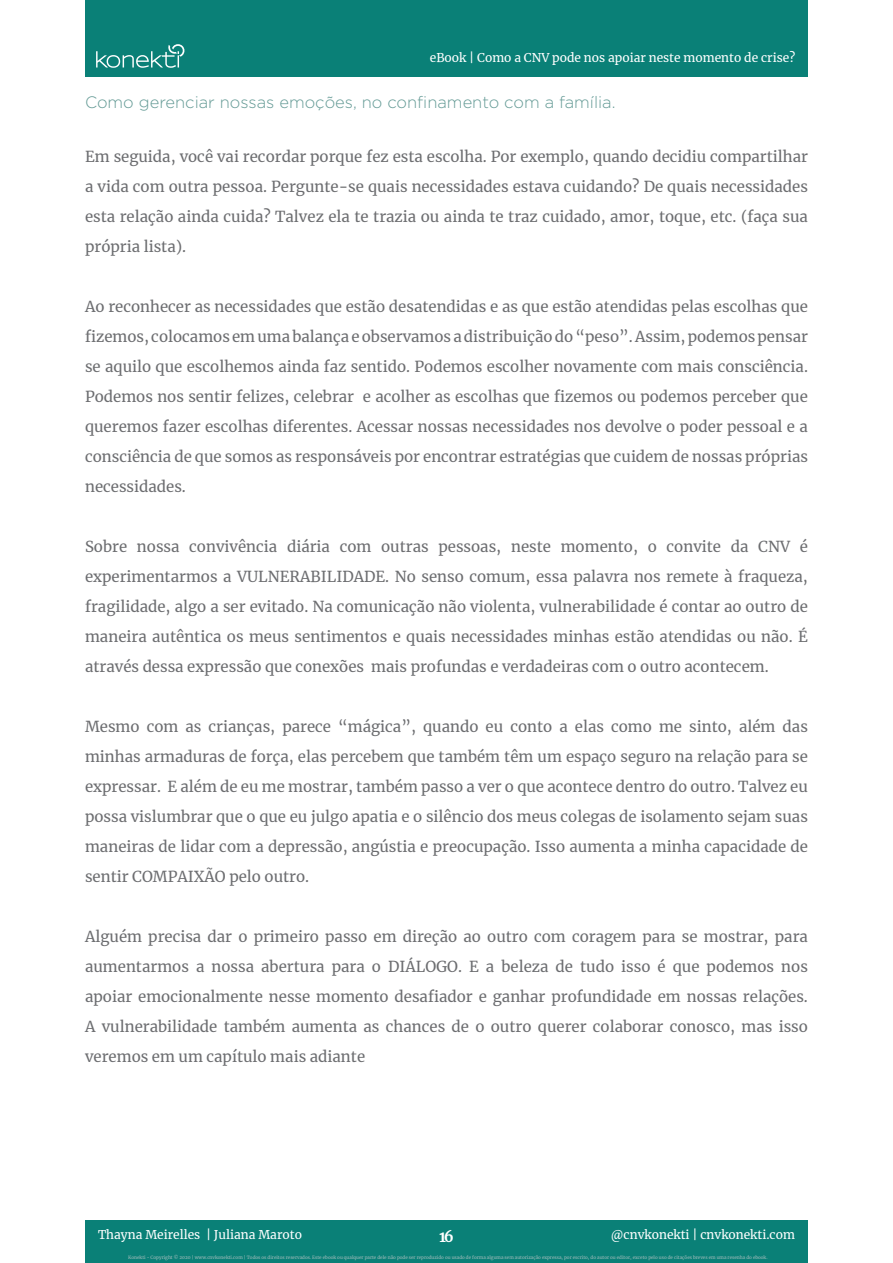
<style>
.page{position:relative;width:893px;height:1263px;background:#fff}
.page>*{position:absolute;margin:0;border:0;box-sizing:border-box;transform-origin:0 0}
.t1{font:300 16.5px "Gotham";color:#659b96}
.t2{font:15px/30px "Merriweather";color:#6c6d70}
.t3{font:700 15px "Merriweather";color:#fff}
.t4{font:12px "Merriweather";color:#fff}
.t5{font:4.5px "Merriweather";color:#a3bdbc}
</style>
<div class="page">
<div style="left:85px;top:1221px;width:723px;height:42px;background:#0a8077"></div>
<div style="left:85px;top:0;width:723px;height:76px;background:#0a8077"></div>
<svg style="left:96px;top:44px;width:89px;height:24px"></svg>
<p class="t4" style="left:430px;top:50px;width:367px">eBook | Como a CNV pode nos apoiar neste momento de crise?</p>
<p class="t1" style="left:85px;top:93px;width:532px">Como gerenciar nossas emoções, no confinamento com a família.</p>
<p class="t2" style="left:85px;top:141px;width:724px;text-align:justify">Em seguida, você vai recordar porque fez esta escolha. Por exemplo, quando decidiu compartilhar a vida com outra pessoa. Pergunte-se quais necessidades estava cuidando? De quais necessidades esta relação ainda cuida? Talvez ela te trazia ou ainda te traz cuidado, amor, toque, etc (. faça sua própria lista .(</p>
<p class="t2" style="left:85px;top:291px;width:724px;text-align:right">Ao reconhecer as necessidades que estão desatendidas e as que estão atendidas pelas escolhas que fizemos,colocamosemumabalançaeobservamosadistribuiçãodo“peso”.Assim,podemospensar se aquilo que escolhemos ainda faz sentido. Podemos escolher novamente com mais consciência. e acolher as escolhas que fizemos ou podemos perceber que</p>
<p class="t2" style="left:85px;top:381px;width:724px">Podemos nos sentir felizes, celebrar<br>queremos fazer escolhas diferentes. Acessar nossas necessidades nos devolve o poder pessoal ae consciência de que somos as responsáveis por encontrar estratégias que cuidem de nossas próprias necessidades.</p>
<p class="t2" style="left:287px;top:531px;width:45px">diária</p>
<p class="t2" style="left:800px;top:531px;width:10px">é</p>
<p class="t2" style="left:189px;top:531px;width:90px">convivência</p>
<p class="t2" style="left:85px;top:531px;width:44px">Sobre</p>
<p class="t2" style="left:85px;top:561px;width:724px">experimentarmos a VULNERABILIDADE. No senso comum, essa palavra nos remete à fraqueza,</p>
<p class="t2" style="left:85px;top:591px;width:724px">fragilidade, algo a ser evitado. Na comunicação não violenta, vulnerabilidade é contar ao outro de</p>
<p class="t2" style="left:85px;top:621px;width:724px">maneira autêntica os meus sentimentos e quais necessidades minhas estão atendidas ou não É.</p>
<p class="t2" style="left:371px;top:651px;width:399px">mais profundas e verdadeiras com o outro acontecem.</p>
<p class="t2" style="left:731px;top:531px;width:19px">da</p>
<p class="t2" style="left:667px;top:531px;width:56px">convite</p>
<p class="t2" style="left:758px;top:531px;width:33px">CNV</p>
<p class="t2" style="left:381px;top:531px;width:49px">outras</p>
<p class="t2" style="left:511px;top:531px;width:41px">neste</p>
<p class="t2" style="left:561px;top:531px;width:79px">momento,</p>
<p class="t2" style="left:137px;top:531px;width:44px">nossa</p>
<p class="t2" style="left:340px;top:531px;width:33px">com</p>
<p class="t2" style="left:438px;top:531px;width:64px">pessoas,</p>
<p class="t2" style="left:648px;top:531px;width:11px">o</p>
<p class="t2" style="left:85px;top:651px;width:281px">através dessa expressão que conexões</p>
<p class="t2" style="left:338px;top:711px;width:79px">“mágica”,</p>
<p class="t2" style="left:739px;top:711px;width:38px">além</p>
<p class="t2" style="left:423px;top:711px;width:57px">quando</p>
<p class="t2" style="left:575px;top:711px;width:31px">elas</p>
<p class="t2" style="left:783px;top:711px;width:27px">das</p>
<p class="t2" style="left:209px;top:711px;width:68px">crianças,</p>
<p class="t2" style="left:689px;top:711px;width:44px">sinto,</p>
<p class="t2" style="left:85px;top:711px;width:724px">Mesmo<br>minhas armaduras de força, elas percebem que também têm um espaço seguro na relação para se expressar E. além de eu me mostrar, também passo a ver o que acontece dentro do outro. Talvez eu possa vislumbrar que o que eu julgo apatia oe silêncio dos meus colegas de isolamento sejam suas maneiras de lidar com a depressão, angústia e preocupação. Isso aumenta a minha capacidade de sentir COMPAIXÃO pelo outro.</p>
<p class="t2" style="left:510px;top:711px;width:43px">conto</p>
<p class="t2" style="left:147px;top:711px;width:33px">com</p>
<p class="t2" style="left:282px;top:711px;width:50px">parece</p>
<p class="t2" style="left:486px;top:711px;width:19px">eu</p>
<p class="t2" style="left:611px;top:711px;width:42px">como</p>
<p class="t2" style="left:659px;top:711px;width:25px">me</p>
<p class="t2" style="left:186px;top:711px;width:17px">as</p>
<p class="t2" style="left:559px;top:711px;width:10px">a</p>
<p class="t2" style="left:85px;top:921px;width:724px;text-align:right">Alguém precisa dar o primeiro passo em direção ao outro com coragem para se mostrar, para nos</p>
<p class="t2" style="left:388px;top:951px;width:92px">DIÁLOGO E.</p>
<p class="t2" style="left:657px;top:951px;width:10px">é</p>
<p class="t2" style="left:261px;top:951px;width:65px">abertura</p>
<p class="t2" style="left:501px;top:951px;width:49px">beleza</p>
<p class="t2" style="left:556px;top:951px;width:19px">de</p>
<p class="t2" style="left:580px;top:951px;width:36px">tudo</p>
<p class="t2" style="left:707px;top:951px;width:69px">podemos</p>
<p class="t2" style="left:621px;top:951px;width:31px">isso</p>
<p class="t2" style="left:85px;top:951px;width:724px">aumentarmos<br>apoiar emocionalmente nesse momento desafiador e ganhar profundidade em nossas relações.<br>A vulnerabilidade também aumenta as chances de o outro querer colaborar conosco, mas isso veremos em um capítulo mais adiante</p>
<p class="t2" style="left:212px;top:951px;width:44px">nossa</p>
<p class="t2" style="left:332px;top:951px;width:35px">para</p>
<p class="t2" style="left:372px;top:951px;width:11px">o</p>
<p class="t2" style="left:673px;top:951px;width:28px">que</p>
<p class="t2" style="left:196px;top:951px;width:10px">a</p>
<p class="t2" style="left:486px;top:951px;width:10px">a</p>
<p class="t4" style="left:206px;top:1226px;width:97px">| Juliana Maroto</p>
<p class="t4" style="left:611px;top:1226px;width:186px">@cnvkonekti | cnvkonekti.com</p>
<p class="t4" style="left:98px;top:1226px;width:104px">Thayna Meirelles</p>
<p class="t5" style="left:128px;top:1254px;width:641px">Konekti - Copyright © 2020 | www.cnvkonekti.com | Todos os direitos reservados. Este ebook ou qualquer parte dele não pode ser reproduzido ou usado de forma alguma sem autorização expressa, por escrito, do autor ou editor, exceto pelo uso de citações breves em uma resenha do ebook.</p>
<p class="t3" style="left:439px;top:1226px;width:16px">16</p>
</div>
